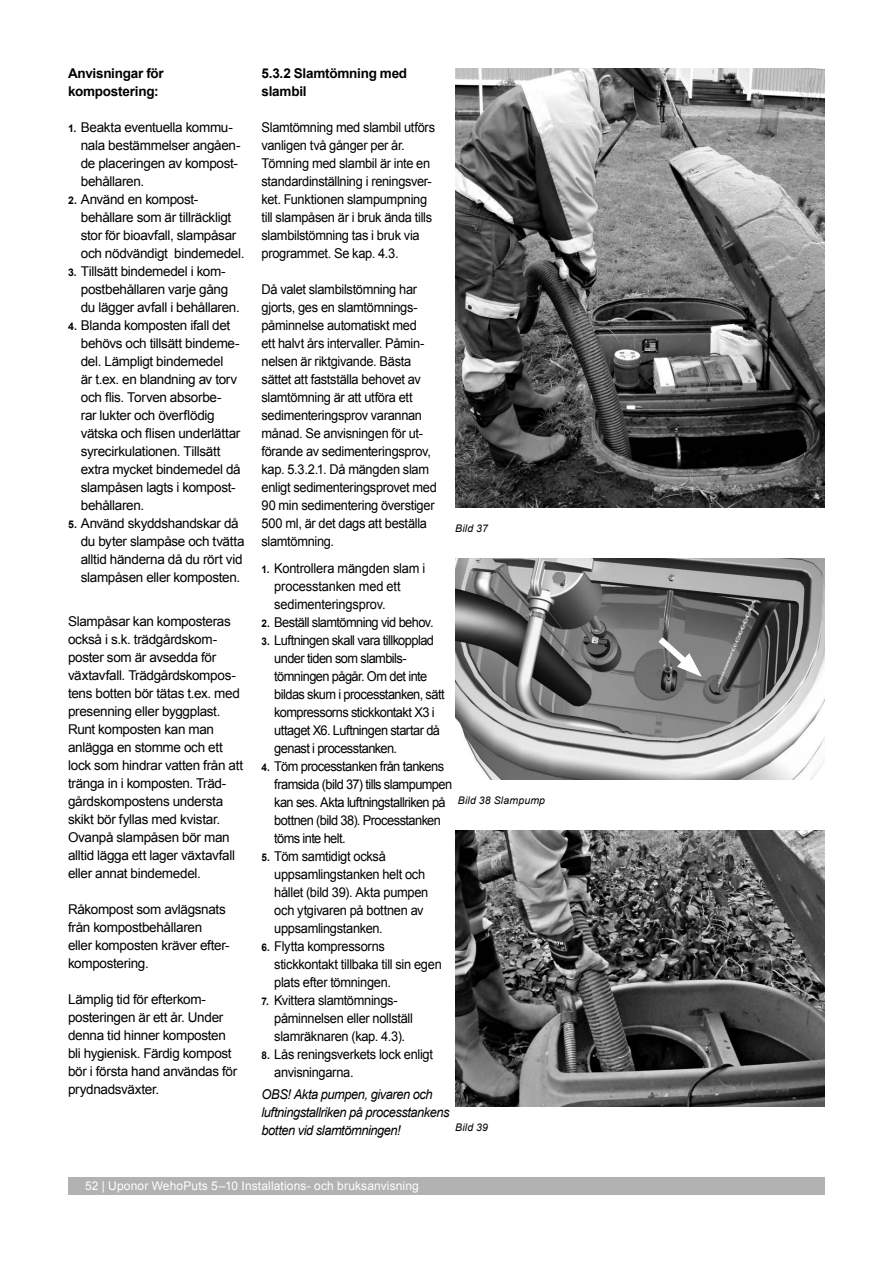
<style>
.page{position:relative;width:893px;height:1263px;background:#fff}
.page>*{position:absolute;margin:0;border:0;box-sizing:border-box;transform-origin:0 0}
.t1{font:13.5px/18px "Arial";letter-spacing:-.025em;color:#000}
.t2{font:13.5px/18px "Arial";letter-spacing:-.025em;color:#000;scale:.95 1}
.t3{font:13.5px/18px "Arial";letter-spacing:-.045em;color:#000;scale:.95 1}
.t4{font:italic 13.5px/18px "Arial";letter-spacing:-.035em;color:#000;scale:.95 1}
.t5{font:700 13.5px/18px "Arial";letter-spacing:-.015em;color:#000}
.t6{font:12px "Arial";letter-spacing:.01em;color:#fff}
.t7{font:italic 10.5px "Arial";letter-spacing:.02em;color:#000}
.s1{font-weight:700;font-size:10.5px}
</style>
<div class="page">
<div style="left:68px;top:1178px;width:757px;height:17px;background:#b2b2b2"></div>
<img style="left:455px;top:558px;width:370px;height:222px">
<img style="left:455px;top:68px;width:370px;height:439px">
<img style="left:455px;top:831px;width:370px;height:275px">
<svg style="left:652px;top:631px;width:50px;height:46px"></svg>
<p class="t5" style="left:68px;top:65px;width:97px">Anvisningar för kompostering:</p>
<p class="t1" style="left:81px;top:118px;width:161px;text-indent:-13px"><span class="s1">1.</span> Beakta eventuella kommu&shy;nala bestämmelser angåen&shy;de placeringen av kompost&shy;behållaren.</p>
<p class="t1" style="left:81px;top:190px;width:165px;text-indent:-13px"><span class="s1">2.</span> Använd en kompost&shy;behållare som är tillräckligt stor för bioavfall, slampåsar och nödvändigt bindemedel.</p>
<p class="t1" style="left:81px;top:262px;width:160px;text-indent:-13px"><span class="s1">3.</span> Tillsätt bindemedel i kom&shy;postbehållaren varje gång du lägger avfall i behållaren.</p>
<p class="t1" style="left:81px;top:316px;width:161px;text-indent:-13px"><span class="s1">4.</span> Blanda komposten ifall det behövs och tillsätt bindeme&shy;del. Lämpligt bindemedel<br>är t.ex. en blandning av torv och flis. Torven absorbe&shy;rar lukter och överflödig vätska och flisen underlättar syrecirkulationen. Tillsätt extra mycket bindemedel då slampåsen lagts i kompost&shy;behållaren.</p>
<p class="t1" style="left:81px;top:514px;width:165px;text-indent:-13px"><span class="s1">5.</span> Använd skyddshandskar då du byter slampåse och tvätta alltid händerna då du rört vid slampåsen eller komposten.</p>
<p class="t1" style="left:68px;top:613px;width:177px">Slampåsar kan komposteras också i s.k. trädgårdskom&shy;poster som är avsedda för växtavfall. Trädgårdskompos&shy;tens botten bör tätas t.ex. med presenning eller byggplast.<br>Runt komposten kan man anlägga en stomme och ett lock som hindrar vatten från att tränga in i komposten. Träd&shy;gårdskompostens understa skikt bör fyllas med kvistar.<br>Ovanpå slampåsen bör man alltid lägga ett lager växtavfall eller annat bindemedel.</p>
<p class="t1" style="left:68px;top:901px;width:162px">Råkompost som avlägsnats från kompostbehållaren eller komposten kräver efter&shy;kompostering.</p>
<p class="t1" style="left:68px;top:991px;width:171px">Lämplig tid för efterkom&shy;posteringen är ett år. Under denna tid hinner komposten bli hygienisk. Färdig kompost bör i första hand användas för prydnadsväxter.</p>
<p class="t5" style="left:261px;top:64px;width:147px">5.3.2 Slamtömning med slambil</p>
<p class="t2" style="left:261px;top:118px;width:184px">Slamtömning med slambil utförs vanligen två gånger per år.<br>Tömning med slambil är inte en standardinställning i reningsver&shy;ket. Funktionen slampumpning till slampåsen är i bruk ända tills slambilstömning tas i bruk via programmet. Se kap. 4.3.</p>
<p class="t2" style="left:261px;top:280px;width:186px">Då valet slambilstömning har gjorts, ges en slamtömnings&shy;påminnelse automatiskt med<br>ett halvt års intervaller. Påmin&shy;nelsen är riktgivande. Bästa sättet att fastställa behovet av slamtömning är att utföra ett sedimenteringsprov varannan månad. Se anvisningen för ut&shy;förande av sedimenteringsprov, kap. 5.3.2.1. Då mängden slam enligt sedimenteringsprovet med<br>90 min sedimentering överstiger<br>500 ml, är det dags att beställa slamtömning.</p>
<p class="t7" style="left:455px;top:521px;width:34px">Bild 37</p>
<p class="t2" style="left:274px;top:559px;width:161px;text-indent:-13px"><span class="s1">1.</span> Kontrollera mängden slam i processtanken med ett sedimenteringsprov.</p>
<p class="t3" style="left:261px;top:613px;width:183px"><span class="s1">2.</span> Beställ slamtömning vid behov.</p>
<p class="t3" style="left:274px;top:631px;width:181px;text-indent:-13px"><span class="s1">3.</span> Luftningen skall vara tillkopplad under tiden som slambils&shy;tömningen pågår. Om det inte bildas skum i processtanken, sätt kompressorns stickkontakt X3 i uttaget X6. Luftningen startar då genast i processtanken.</p>
<p class="t3" style="left:274px;top:757px;width:189px;text-indent:-13px"><span class="s1">4.</span> Töm processtanken från tankens framsida (bild 37) tills slampumpen kan ses. Akta luftningstallriken på bottnen (bild 38). Processtanken töms inte helt.</p>
<p class="t2" style="left:274px;top:847px;width:164px;text-indent:-13px"><span class="s1">5.</span> Töm samtidigt också uppsamlingstanken helt och hållet (bild 39). Akta pumpen och ytgivaren på bottnen av uppsamlingstanken.</p>
<p class="t2" style="left:274px;top:937px;width:178px;text-indent:-13px"><span class="s1">6.</span> Flytta kompressorns stickkontakt tillbaka till sin egen plats efter tömningen.</p>
<p class="t2" style="left:274px;top:991px;width:148px;text-indent:-13px"><span class="s1">7.</span> Kvittera slamtömnings&shy;påminnelsen eller nollställ slamräknaren (kap. 4.3).</p>
<p class="t2" style="left:274px;top:1045px;width:169px;text-indent:-13px"><span class="s1">8.</span> Lås reningsverkets lock enligt anvisningarna.</p>
<p class="t4" style="left:261px;top:1085px;width:199px">OBS! Akta pumpen, givaren och luftningstallriken på processtankens botten vid slamtömningen!</p>
<p class="t7" style="left:458px;top:794px;width:89px">Bild 38 Slampump</p>
<p class="t7" style="left:455px;top:1121px;width:35px">Bild 39</p>
<p class="t6" style="left:85px;top:1178px;width:335px">52 | Uponor WehoPuts 5–10 Installations- och bruksanvisning</p>
</div>
